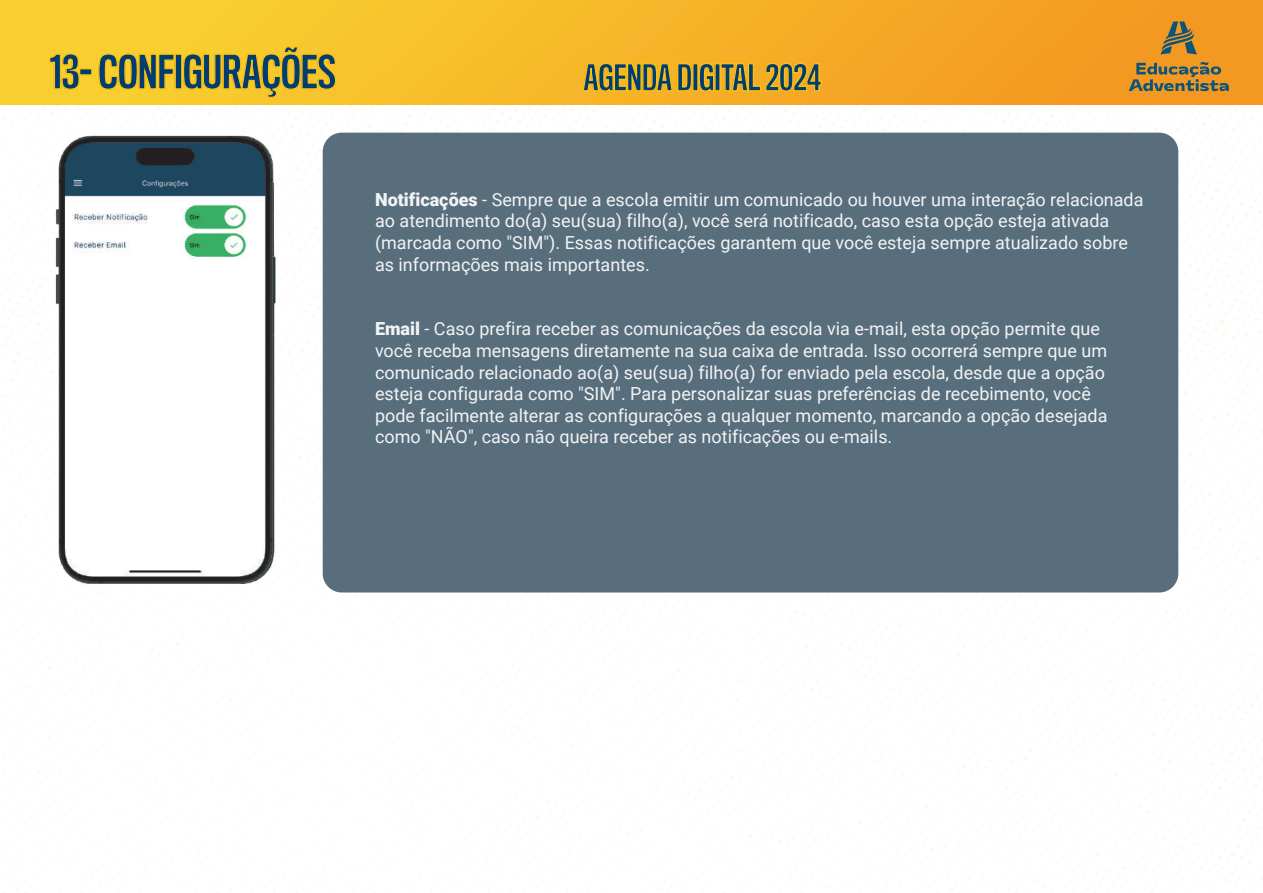
<style>
.page{position:relative;width:1263px;height:893px;background:#fff}
.page>*{position:absolute;margin:0;border:0;box-sizing:border-box;transform-origin:0 0}
.t1{font:500 43.5px "Titling Gothic FB Comp";letter-spacing:-.01em;color:#003d71}
.t2{font:500 33.9px "Titling Gothic FB Comp";letter-spacing:-.01em;color:#003d71}
.t3{font:18px/21.6px "Roboto";color:#f2f3f4}
.s1{font-weight:900}
</style>
<div class="page">
<div style="left:1px;top:0;width:1262px;height:104px;background:linear-gradient(to right,#f9d630,#f39420)"></div>
<svg style="left:582px;top:34px;width:240px;height:68px;background:#f6b223"></svg>
<svg style="left:1129px;top:22px;width:100px;height:69px;background:#c18934"></svg>
<svg style="left:48px;top:53px;width:32px;height:37px"></svg>
<div style="left:79px;top:68px;width:14px;height:8px;border:1px solid #fcc011"></div>
<svg style="left:98px;top:53px;width:77px;height:38px;background:#f8ca27"></svg>
<div style="left:175px;top:54px;width:7px;height:36px;border:1px solid #fcc011"></div>
<svg style="left:182px;top:39px;width:155px;height:59px;background:#f8c727"></svg>
<img style="left:1px;top:104px;width:1262px;height:789px">
<img style="left:49px;top:132px;width:233px;height:455px">
<div style="left:323px;top:133px;width:855px;height:459px;background:#596e7d;border-radius:19px"></div>
<h1 class="t1" style="left:49px;top:45px;width:289px">13- CONFIGURAÇÕES</h1>
<h2 class="t2" style="left:583px;top:57px;width:240px">AGENDA DIGITAL 2024</h2>
<p class="t3" style="left:375px;top:188px;width:770px"><span class="s1">Notificações</span> - Sempre que a escola emitir um comunicado ou houver uma interação relacionada ao atendimento do(a) seu(sua) filho(a), você será notificado, caso esta opção esteja ativada (marcada como "SIM"). Essas notificações garantem que você esteja sempre atualizado sobre as informações mais importantes.</p>
<p class="t3" style="left:375px;top:318px;width:734px"><span class="s1">Email</span> - Caso prefira receber as comunicações da escola via e-mail, esta opção permite que você receba mensagens diretamente na sua caixa de entrada. Isso ocorrerá sempre que um comunicado relacionado ao(a) seu(sua) filho(a) for enviado pela escola, desde que a opção esteja configurada como "SIM". Para personalizar suas preferências de recebimento, você pode facilmente alterar as configurações a qualquer momento, marcando a opção desejada como "NÃO", caso não queira receber as notificações ou e-mails.</p>
</div>
